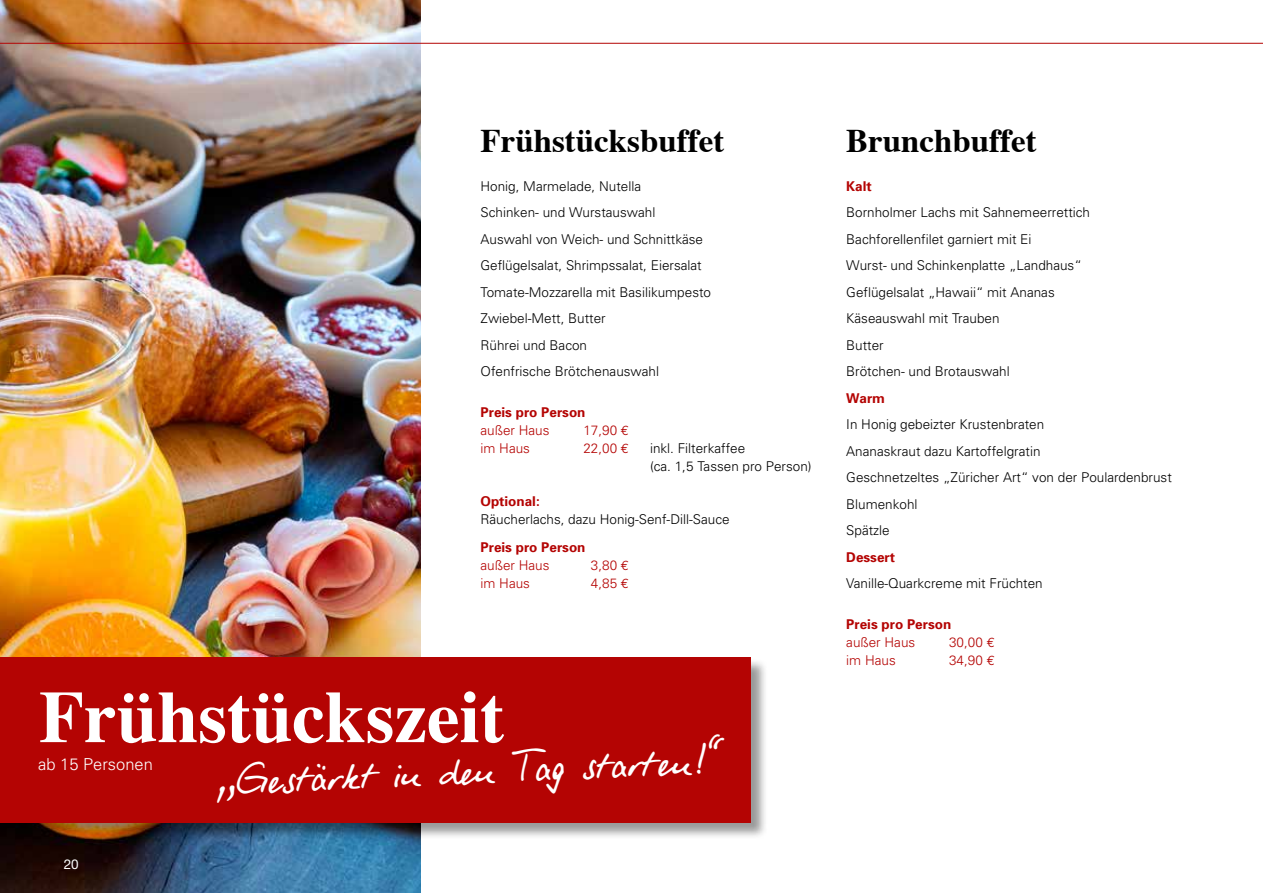
<style>
.page{position:relative;width:1263px;height:893px;background:#fff}
.page>*{position:absolute;margin:0;border:0;box-sizing:border-box;transform-origin:0 0}
.t1{font:700 73.5px "Times";color:#fff}
.t2{font:46.5px "Ugri";color:#fff}
.t3{font:700 33px "Times";color:#000}
.t4{font:300 16.5px "Univers";color:#fff}
.t5{font:300 13.5px/26.5px "Univers";color:#000}
.t6{font:300 13.5px "Univers";color:#b40403}
.t7{font:700 13.5px "Univers";color:#b40403}
.t8{font:13.5px "Helvetica Neue";color:#fff}
.s1{font-family:"Euro Mono";font-weight:400}
</style>
<div class="page">
<img style="left:0;top:0;width:421px;height:893px">
<hr style="left:1262px;top:0;width:1px;height:893px;background:#b40403">
<div style="left:0;top:658px;width:768px;height:181px;background:#000;opacity:.4"></div>
<div style="left:0;top:657px;width:750px;height:165px;background:#b40403"></div>
<hr style="left:0;top:43px;width:1263px;height:1px;background:#b40403">
<h3 class="t3" style="left:480px;top:110px;width:245px">Frühstücksbuffet</h3>
<p class="t5" style="left:480px;top:172px;width:232px">Honig, Marmelade, Nutella<br>Schinken- und Wurstauswahl<br>Auswahl von Weich- und Schnittkäse<br>Geflügelsalat, Shrimpssalat, Eiersalat<br>Tomate-Mozzarella mit Basilikumpesto<br>Zwiebel-Mett, Butter<br>Rührei und Bacon<br>Ofenfrische Brötchenauswahl</p>
<p class="t7" style="left:480px;top:403px;width:107px">Preis pro Person</p>
<p class="t6" style="left:480px;top:422px;width:71px">außer Haus</p>
<p class="t6" style="left:583px;top:422px;width:47px">17,90 <span class="s1">€</span></p>
<p class="t6" style="left:480px;top:440px;width:51px">im Haus</p>
<p class="t6" style="left:583px;top:440px;width:47px">22,00 <span class="s1">€</span></p>
<p class="t5" style="left:650px;top:439px;width:163px;line-height:18px">inkl. Filterkaffee<br>(ca. 1,5 Tassen pro Person)</p>
<p class="t7" style="left:480px;top:492px;width:61px">Optional:</p>
<p class="t5" style="left:480px;top:505px;width:251px">Räucherlachs, dazu Honig-Senf-Dill-Sauce</p>
<p class="t7" style="left:480px;top:538px;width:107px">Preis pro Person</p>
<p class="t6" style="left:480px;top:557px;width:71px">außer Haus</p>
<p class="t6" style="left:591px;top:557px;width:40px">3,80 <span class="s1">€</span></p>
<p class="t6" style="left:480px;top:575px;width:51px">im Haus</p>
<p class="t6" style="left:591px;top:575px;width:40px">4,85 <span class="s1">€</span></p>
<h1 class="t1" style="left:39px;top:647px;width:467px">Frühstückszeit</h1>
<h2 class="t2" style="left:216px;top:750px;width:514px;rotate:-2deg">„Gestärkt in den Tag starten!“</h2>
<p class="t4" style="left:38px;top:754px;width:116px">ab 15 Personen</p>
<p class="t8" style="left:64px;top:856px;width:17px">20</p>
<h3 class="t3" style="left:846px;top:110px;width:192px">Brunchbuffet</h3>
<p class="t7" style="left:846px;top:177px;width:27px">Kalt</p>
<p class="t5" style="left:846px;top:199px;width:245px">Bornholmer Lachs mit Sahnemeerrettich<br>Bachforellenfilet garniert mit Ei<br>Wurst- und Schinkenplatte „Landhaus“<br>Geflügelsalat „Hawaii“ mit Ananas<br>Käseauswahl mit Trauben<br>Butter<br>Brötchen- und Brotauswahl</p>
<p class="t7" style="left:846px;top:389px;width:40px">Warm</p>
<p class="t5" style="left:846px;top:411px;width:327px">In Honig gebeizter Krustenbraten<br>Ananaskraut dazu Kartoffelgratin<br>Geschnetzeltes „Züricher Art“ von der Poulardenbrust<br>Blumenkohl<br>Spätzle</p>
<p class="t7" style="left:846px;top:548px;width:50px">Dessert</p>
<p class="t5" style="left:846px;top:570px;width:198px">Vanille-Quarkcreme mit Früchten</p>
<p class="t7" style="left:846px;top:615px;width:107px">Preis pro Person</p>
<p class="t6" style="left:846px;top:634px;width:71px">außer Haus</p>
<p class="t6" style="left:949px;top:634px;width:47px">30,00 <span class="s1">€</span></p>
<p class="t6" style="left:846px;top:652px;width:51px">im Haus</p>
<p class="t6" style="left:949px;top:652px;width:47px">34,90 <span class="s1">€</span></p>
</div>
